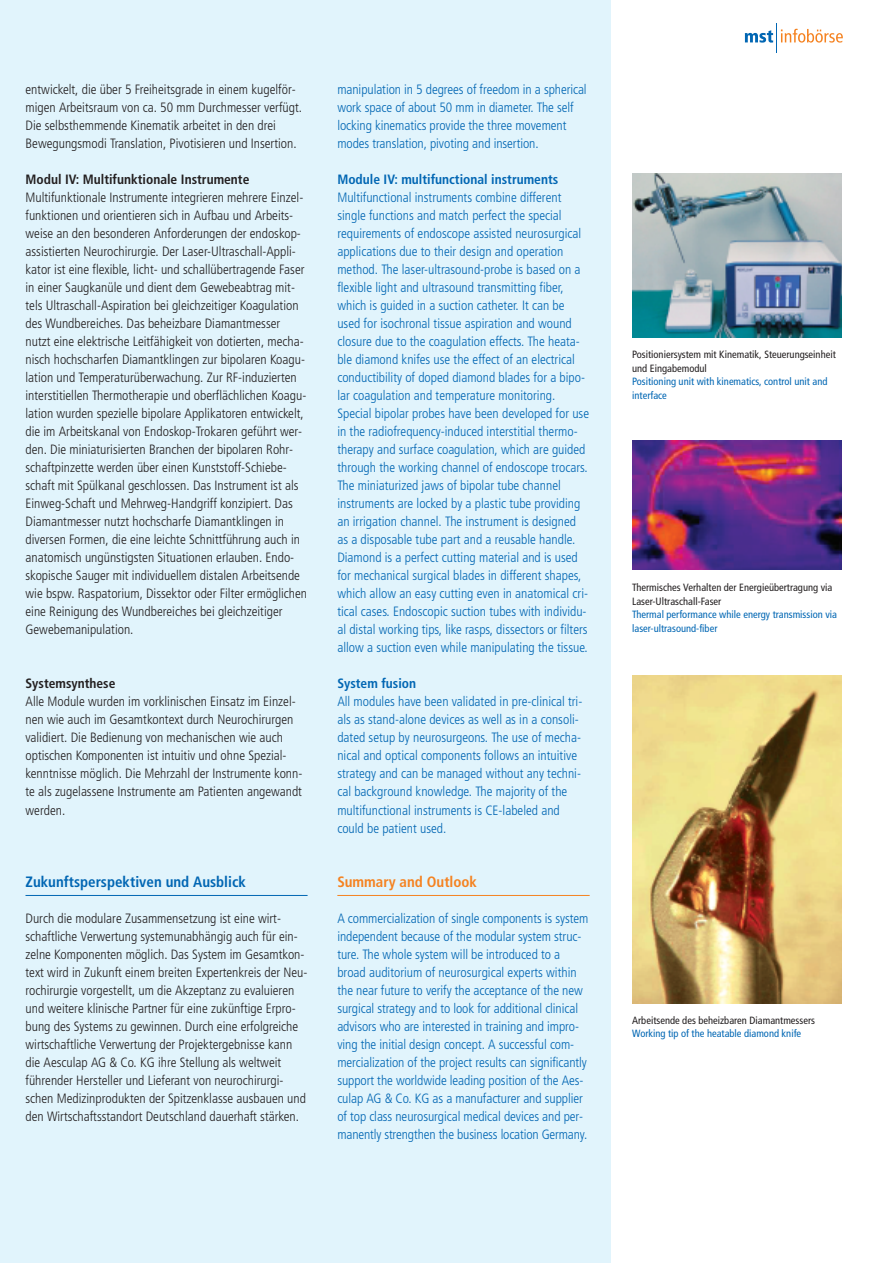
<style>
.page{position:relative;width:893px;height:1263px;background:#fff}
.page>*{position:absolute;margin:0;border:0;box-sizing:border-box;transform-origin:0 0}
.t1{font:700 condensed 15px "Frutiger LT";color:#0166b3}
.t2{font:700 condensed 15px "Frutiger LT";color:#f58220}
.t3{font:300 condensed 13.5px/18px "Frutiger LT";color:#231f20}
.t4{font:300 condensed 13.5px/18px "Frutiger LT";color:#0166b3}
.t5{font:700 condensed 13.5px "Frutiger LT";color:#231f20}
.t6{font:700 condensed 13.5px "Frutiger LT";color:#0166b3}
.t7{font:condensed 10.5px/13.5px "Frutiger LT";color:#231f20}
.t8{font:condensed 10.5px/13.5px "Frutiger LT";color:#0166b3}
</style>
<div class="page">
<div style="left:0;top:0;width:611px;height:1263px;background:#e1f4fc"></div>
<hr style="left:26px;top:895px;width:282px;height:1px;background:#0166b3">
<hr style="left:337px;top:895px;width:253px;height:1px;background:#f58220">
<svg style="left:745px;top:30px;width:28px;height:13px"></svg>
<svg style="left:781px;top:29px;width:62px;height:14px"></svg>
<hr style="left:776px;top:23px;width:1px;height:30px;background:#0166b3">
<img style="left:632px;top:441px;width:210px;height:129px">
<img style="left:632px;top:676px;width:210px;height:327px">
<img style="left:632px;top:174px;width:210px;height:164px">
<p class="t3" style="left:26px;top:82px;width:278px">entwickelt, die über 5 Freiheitsgrade in einem kugelför&shy;migen Arbeitsraum von ca. 50 mm Durchmesser verfügt.<br>Die selbsthemmende Kinematik arbeitet in den drei Bewegungsmodi Translation, Pivotisieren und Insertion.</p>
<p class="t5" style="left:26px;top:174px;width:225px">Modul IV: Multifunktionale Instrumente</p>
<p class="t3" style="left:26px;top:190px;width:283px">Multifunktionale Instrumente integrieren mehrere Einzel&shy;funktionen und orientieren sich in Aufbau und Arbeits&shy;weise an den besonderen Anforderungen der endoskop&shy;assistierten Neurochirurgie. Der Laser-Ultraschall-Appli&shy;kator ist eine flexible, licht- und schallübertragende Faser in einer Saugkanüle und dient dem Gewebeabtrag mit&shy;tels Ultraschall-Aspiration bei gleichzeitiger Koagulation des Wundbereiches. Das beheizbare Diamantmesser nutzt eine elektrische Leitfähigkeit von dotierten, mecha&shy;nisch hochscharfen Diamantklingen zur bipolaren Koagu&shy;lation und Temperaturüberwachung. Zur RF-induzierten interstitiellen Thermotherapie und oberflächlichen Koagu&shy;lation wurden spezielle bipolare Applikatoren entwickelt, die im Arbeitskanal von Endoskop-Trokaren geführt wer&shy;den. Die miniaturisierten Branchen der bipolaren Rohr&shy;schaftpinzette werden über einen Kunststoff-Schiebe&shy;schaft mit Spülkanal geschlossen. Das Instrument ist als Einweg-Schaft und Mehrweg-Handgriff konzipiert. Das Diamantmesser nutzt hochscharfe Diamantklingen in diversen Formen, die eine leichte Schnittführung auch in anatomisch ungünstigsten Situationen erlauben. Endo&shy;skopische Sauger mit individuellem distalen Arbeitsende wie bspw. Raspatorium, Dissektor oder Filter ermöglichen eine Reinigung des Wundbereiches bei gleichzeitiger Gewebemanipulation.</p>
<p class="t5" style="left:26px;top:678px;width:92px">Systemsynthese</p>
<p class="t3" style="left:26px;top:694px;width:278px">Alle Module wurden im vorklinischen Einsatz im Einzel&shy;nen wie auch im Gesamtkontext durch Neurochirurgen validiert. Die Bedienung von mechanischen wie auch optischen Komponenten ist intuitiv und ohne Spezial&shy;kenntnisse möglich. Die Mehrzahl der Instrumente konn&shy;te als zugelassene Instrumente am Patienten angewandt werden.</p>
<p class="t1" style="left:26px;top:875px;width:222px">Zukunftsperspektiven und Ausblick</p>
<p class="t3" style="left:26px;top:910px;width:283px">Durch die modulare Zusammensetzung ist eine wirt&shy;schaftliche Verwertung systemunabhängig auch für ein&shy;zelne Komponenten möglich. Das System im Gesamtkon&shy;text wird in Zukunft einem breiten Expertenkreis der Neu&shy;rochirurgie vorgestellt, um die Akzeptanz zu evaluieren und weitere klinische Partner für eine zukünftige Erpro&shy;bung des Systems zu gewinnen. Durch eine erfolgreiche wirtschaftliche Verwertung der Projektergebnisse kann die Aesculap AG &amp; Co. KG ihre Stellung als weltweit führender Hersteller und Lieferant von neurochirurgi&shy;schen Medizinprodukten der Spitzenklasse ausbauen und den Wirtschaftsstandort Deutschland dauerhaft stärken.</p>
<p class="t4" style="left:337px;top:82px;width:251px">manipulation in 5 degrees of freedom in a spherical work space of about 50 mm in diameter. The self locking kinematics provide the three movement modes translation, pivoting and insertion.</p>
<p class="t6" style="left:337px;top:174px;width:222px">Module IV: multifunctional instruments</p>
<p class="t4" style="left:337px;top:190px;width:253px">Multifunctional instruments combine different single functions and match perfect the special requirements of endoscope assisted neurosurgical applications due to their design and operation method. The laser-ultrasound-probe is based on a flexible light and ultrasound transmitting fiber, which is guided in a suction catheter. It can be used for isochronal tissue aspiration and wound closure due to the coagulation effects. The heata&shy;ble diamond knifes use the effect of an electrical conductibility of doped diamond blades for a bipo&shy;lar coagulation and temperature monitoring.<br>Special bipolar probes have been developed for use in the radiofrequency-induced interstitial thermo&shy;therapy and surface coagulation, which are guided through the working channel of endoscope trocars.<br>The miniaturized jaws of bipolar tube channel instruments are locked by a plastic tube providing an irrigation channel. The instrument is designed as a disposable tube part and a reusable handle.<br>Diamond is a perfect cutting material and is used for mechanical surgical blades in different shapes, which allow an easy cutting even in anatomical cri&shy;tical cases. Endoscopic suction tubes with individu&shy;al distal working tips, like rasps, dissectors or filters allow a suction even while manipulating the tissue.</p>
<p class="t6" style="left:337px;top:678px;width:80px">System fusion</p>
<p class="t4" style="left:337px;top:694px;width:247px">All modules have been validated in pre-clinical tri&shy;als as stand-alone devices as well as in a consoli&shy;dated setup by neurosurgeons. The use of mecha&shy;nical and optical components follows an intuitive strategy and can be managed without any techni&shy;cal background knowledge. The majority of the multifunctional instruments is CE-labeled and could be patient used.</p>
<p class="t2" style="left:337px;top:875px;width:141px">Summary and Outlook</p>
<p class="t4" style="left:337px;top:910px;width:253px">A commercialization of single components is system independent because of the modular system struc&shy;ture. The whole system will be introduced to a broad auditorium of neurosurgical experts within the near future to verify the acceptance of the new surgical strategy and to look for additional clinical advisors who are interested in training and impro&shy;ving the initial design concept. A successful com&shy;mercialization of the project results can significantly support the worldwide leading position of the Aes&shy;culap AG &amp; Co. KG as a manufacturer and supplier of top class neurosurgical medical devices and per&shy;manently strengthen the business location Germany.</p>
<p class="t7" style="left:632px;top:349px;width:205px">Positioniersystem mit Kinematik, Steuerungseinheit und Eingabemodul</p>
<p class="t8" style="left:632px;top:376px;width:197px">Positioning unit with kinematics, control unit and interface</p>
<p class="t7" style="left:632px;top:581px;width:202px">Thermisches Verhalten der Energieübertragung via<br>Laser-Ultraschall-Faser</p>
<p class="t8" style="left:632px;top:608px;width:206px">Thermal performance while energy transmission via laser-ultrasound-fiber</p>
<p class="t7" style="left:632px;top:1014px;width:184px">Arbeitsende des beheizbaren Diamantmessers</p>
<p class="t8" style="left:632px;top:1028px;width:171px">Working tip of the heatable diamond knife</p>
</div>
